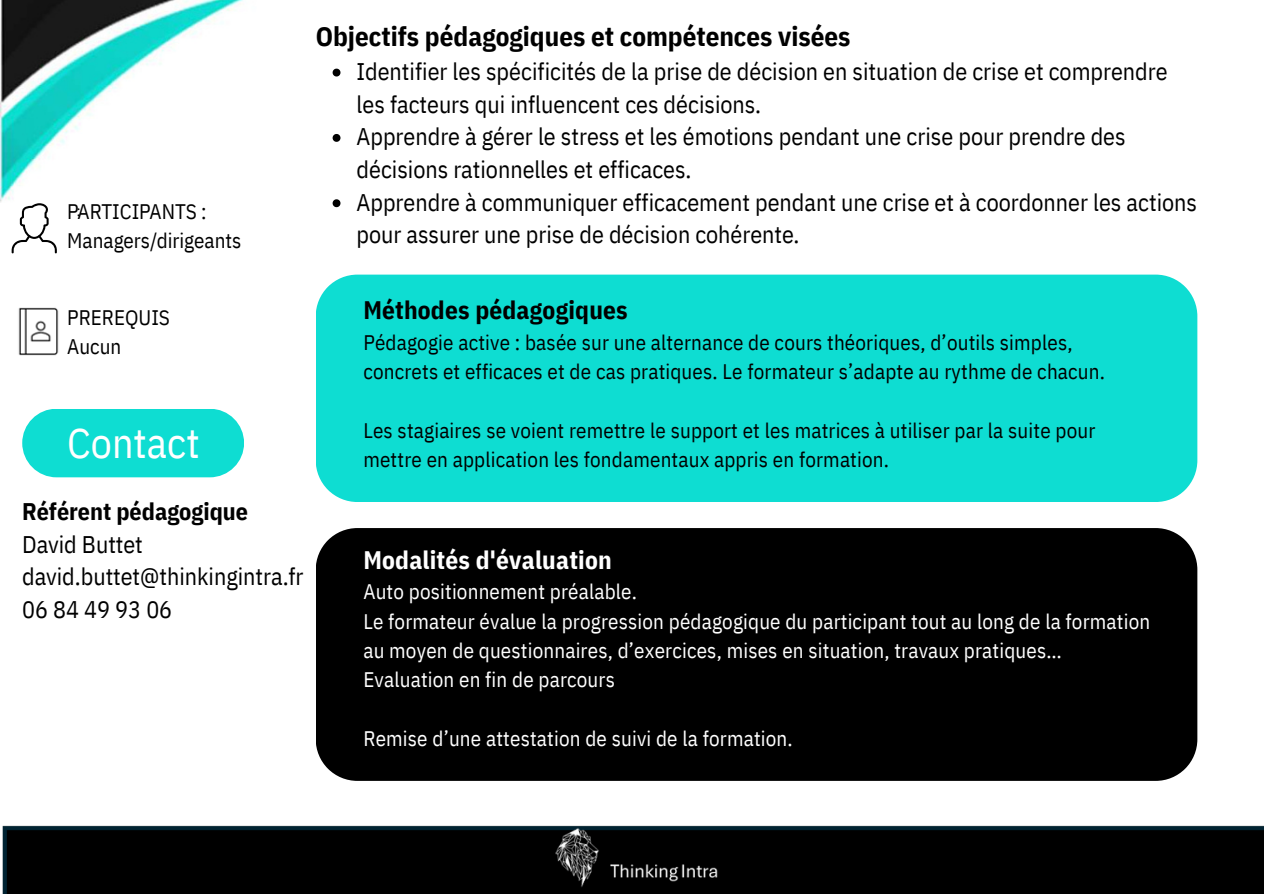
<style>
.page{position:relative;width:1264px;height:894px;background:#fff}
.page>*{position:absolute;margin:0;border:0;box-sizing:border-box;transform-origin:0 0}
.t1{font:42px "IBM Plex Sans Cond";color:#fff}
.t2{font:700 27px "IBM Plex Sans Cond";color:#000}
.t3{font:700 25.2px "IBM Plex Sans Cond";letter-spacing:.01em;color:#fff}
.t4{font:700 25.2px "IBM Plex Sans Cond";letter-spacing:.01em;color:#000}
.t5{font:24px/32.7px "IBM Plex Sans Cond";color:#000}
.t6{font:21px/29.2px "IBM Plex Sans Cond";letter-spacing:.01em;color:#000}
.t7{font:21px/29.2px "IBM Plex Sans Cond";letter-spacing:.01em;color:#fff}
.t8{font:14.4px "IBM Plex Sans Cond";color:#000}
.s1{font-weight:700}
</style>
<div class="page">
<img style="left:0;top:0;width:243px;height:202px">
<img style="left:2px;top:825px;width:1261px;height:68px">
<img style="left:555px;top:827px;width:174px;height:66px">
<svg style="left:12px;top:203px;width:45px;height:50px"></svg>
<img style="left:18px;top:307px;width:41px;height:49px">
<div style="left:316px;top:274px;width:881px;height:228px;background:#0eddd2"></div>
<div style="left:316px;top:528px;width:881px;height:252px;background:#000"></div>
<svg style="left:332px;top:69px;width:8px;height:7px"></svg>
<svg style="left:332px;top:134px;width:8px;height:8px"></svg>
<svg style="left:332px;top:199px;width:8px;height:8px"></svg>
<div style="left:22px;top:408px;width:222px;height:69px;background:#0eddd2;border-radius:34px"></div>
<p class="t6" style="left:67px;top:196px;width:141px">PARTICIPANTS :</p>
<p class="t6" style="left:67px;top:225px;width:176px">Managers/dirigeants</p>
<p class="t8" style="left:77px;top:201px;width:5px">:</p>
<p class="t2" style="left:316px;top:18px;width:536px">Objectifs pédagogiques et compétences visées</p>
<p class="t5" style="left:356px;top:54px;width:812px">Identifier les spécificités de la prise de décision en situation de crise et comprendre les facteurs qui influencent ces décisions.</p>
<p class="t5" style="left:356px;top:120px;width:770px">Apprendre à gérer le stress et les émotions pendant une crise pour prendre des décisions rationnelles et efficaces.</p>
<p class="t5" style="left:356px;top:185px;width:842px">Apprendre à communiquer efficacement pendant une crise et à coordonner les actions pour assurer une prise de décision cohérente.</p>
<p class="t6" style="left:67px;top:302px;width:104px">PREREQUIS</p>
<p class="t6" style="left:67px;top:332px;width:56px">Aucun</p>
<p class="t1" style="left:67px;top:414px;width:134px">Contact</p>
<p class="t5" style="left:22px;top:494px;width:283px"><span class="s1">Référent pédagogique<br></span>David Buttet david.buttet@thinkingintra.fr<br>06 84 49 93 06</p>
<h2 class="t4" style="left:363px;top:293px;width:266px">Méthodes pédagogiques</h2>
<p class="t6" style="left:363px;top:327px;width:743px">Pédagogie active : basée sur une alternance de cours théoriques, d’outils simples, concrets et efficaces et de cas pratiques. Le formateur s’adapte au rythme de chacun.</p>
<p class="t6" style="left:363px;top:415px;width:733px">Les stagiaires se voient remettre le support et les matrices à utiliser par la suite pour mettre en application les fondamentaux appris en formation.</p>
<p class="t3" style="left:363px;top:543px;width:250px">Modalités d'évaluation</p>
<p class="t7" style="left:363px;top:576px;width:275px">Auto positionnement préalable.</p>
<p class="t7" style="left:363px;top:606px;width:788px">Le formateur évalue la progression pédagogique du participant tout au long de la formation au moyen de questionnaires, d’exercices, mises en situation, travaux pratiques…</p>
<p class="t7" style="left:363px;top:664px;width:253px">Evaluation en fin de parcours</p>
<h3 class="t7" style="left:363px;top:723px;width:431px">Remise d’une attestation de suivi de la formation.</h3>
</div>
